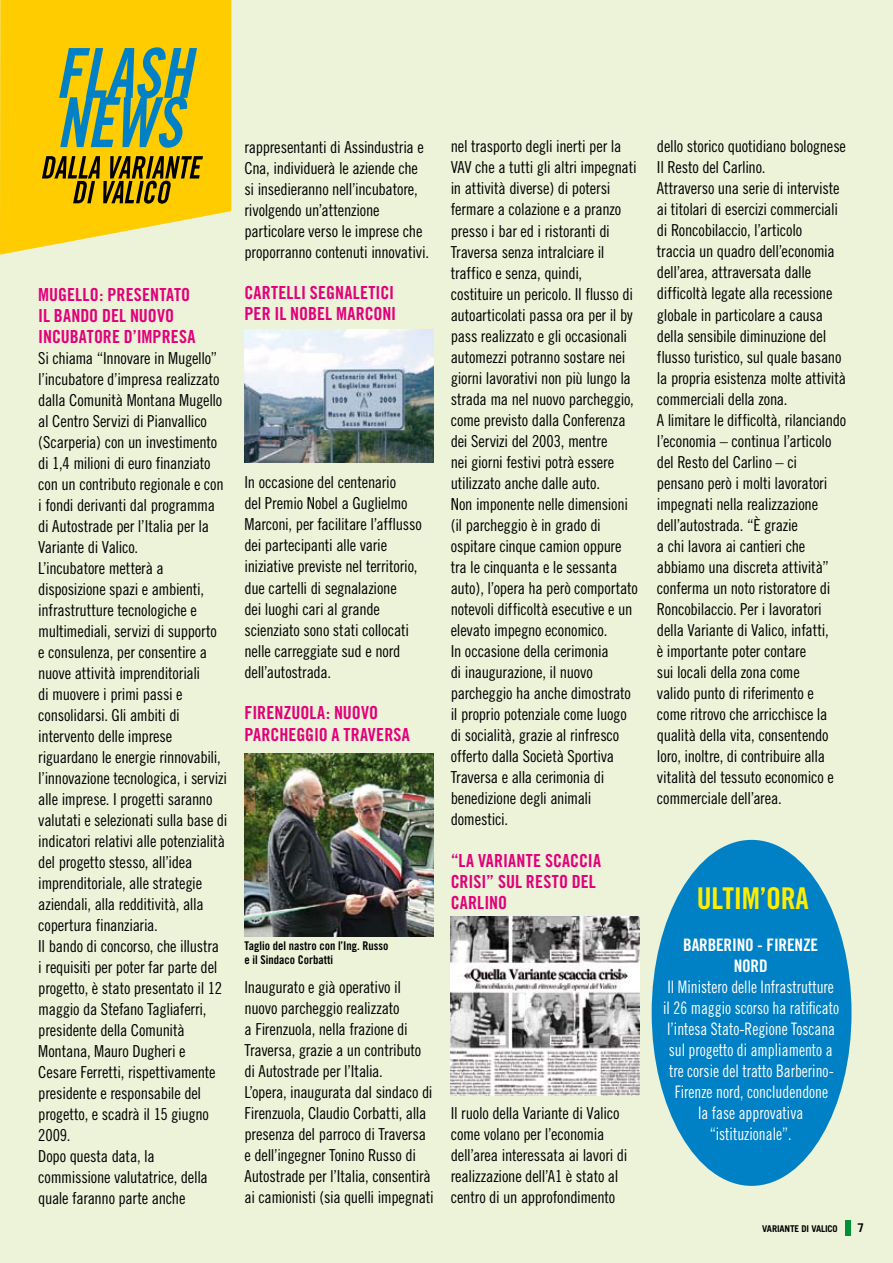
<style>
.page{position:relative;width:893px;height:1263px;background:#ecf3d9}
.page>*{position:absolute;margin:0;border:0;box-sizing:border-box;transform-origin:0 0}
.t1{font:30px "Trade Gothic Bold Cond Twenty";color:#ffed00}
.t2{font:18px/21px "Trade Gothic Bold Cond Twenty";letter-spacing:.005em;color:#e2007a}
.t3{font:17.25px/21px "Trade Gothic Cond Eighteen";color:#fff;text-align:center;scale:.9 1}
.t4{font:17.25px "Trade Gothic Bold Cond Twenty";color:#fff}
.t5{font:16.5px/21px "Trade Gothic Cond Eighteen";letter-spacing:-.015em;color:#000}
.t6{font:12px/13.5px "Trade Gothic Bold Cond Twenty";color:#000}
.t7{font:700 12px "Trade Gothic";color:#000}
.t8{font:700 9.3px "Trade Gothic";letter-spacing:-.015em;color:#000}
</style>
<div class="page">
<div style="left:845px;top:1220px;width:5px;height:16px;background:#009036"></div>
<svg style="left:0;top:0;width:231px;height:255px;background:#fcd11e"></svg>
<svg style="left:42px;top:156px;width:161px;height:48px;background:#a68500"></svg>
<svg style="left:59px;top:47px;width:138px;height:101px;background:#8ba959"></svg>
<div style="left:652px;top:840px;width:199px;height:346px;background:#0081c6;border-radius:50%"></div>
<img style="left:244px;top:329px;width:190px;height:134px">
<img style="left:450px;top:916px;width:189px;height:179px">
<img style="left:244px;top:754px;width:190px;height:182px">
<p class="t2" style="left:38px;top:284px;width:10px">MUGELLO</p>
<p class="t2" style="left:100px;top:284px;width:17px">: PRESENTATO</p>
<p class="t2" style="left:38px;top:305px;width:35px">IL BANDO</p>
<p class="t2" style="left:102px;top:305px;width:38px">DEL NUOVO</p>
<p class="t2" style="left:38px;top:326px;width:9px">INCU</p>
<p class="t2" style="left:70px;top:326px;width:19px">BATORE</p>
<p class="t2" style="left:124px;top:326px;width:22px">D’IMPRESA</p>
<p class="t5" style="left:38px;top:347px;width:191px">Si chiama “Innovare in Mugello” l’incubatore d’impresa realizzato dalla Comunità Montana Mugello al Centro Servizi di Pianvallico (Scarperia) con un investimento di 1,4 milioni di euro finanziato con un contributo regionale e con i fondi derivanti dal programma di Autostrade per l’Italia per la<br>Variante di Valico.<br>L’incubatore metterà a disposizione spazi e ambienti, infrastrutture tecnologiche e multimediali, servizi di supporto e consulenza, per consentire a nuove attività imprenditoriali<br>di muovere i primi passi e consolidarsi. Gli ambiti di intervento delle imprese riguardano le energie rinnovabili, l’innovazione tecnologica, i servizi alle imprese. I progetti saranno valutati e selezionati sulla base di indicatori relativi alle potenzialità del progetto stesso, all’idea imprenditoriale, alle strategie aziendali, alla redditività, alla copertura finanziaria.<br>Il bando di concorso, che illustra<br>i requisiti per poter far parte del progetto, è stato presentato il 12 maggio da Stefano Tagliaferri, presidente della Comunità<br>Montana, Mauro Dugheri e<br>Cesare Ferretti, rispettivamente presidente e responsabile del progetto, e scadrà il 15 giugno<br>2009.<br>Dopo questa data, la commissione valutatrice, della quale faranno parte anche</p>
<p class="t5" style="left:244px;top:136px;width:186px">rappresentanti di Assindustria e Cna, individuerà le aziende che si insedieranno nell’incubatore, rivolgendo un’attenzione particolare verso le imprese che proporranno contenuti innovativi.</p>
<p class="t2" style="left:244px;top:282px;width:9px">CARTELLI</p>
<p class="t2" style="left:244px;top:282px;width:101px;text-indent:65px">SEGNALETICI<br>PER ILNOBELMARCONI</p>
<p class="t5" style="left:244px;top:472px;width:179px">In occasione del centenario<br>del Premio Nobel a Guglielmo<br>Marconi, per facilitare l’afflusso dei partecipanti alle varie iniziative previste nel territorio, due cartelli di segnalazione<br>dei luoghi cari al grande scienziato sono stati collocati nelle carreggiate sud e nord dell’autostrada.</p>
<p class="t2" style="left:244px;top:702px;width:167px">FIRENZUOLA: NUOVO<br>PARCHEGGIO A TRAVERSA</p>
<p class="t6" style="left:244px;top:939px;width:146px">TAGLIO DEL NASTRO CON L’ING. RUSSO<br>E IL SINDACO CORBATTI</p>
<p class="t5" style="left:244px;top:976px;width:191px">Inaugurato e già operativo il nuovo parcheggio realizzato<br>a Firenzuola, nella frazione di Traversa, grazie a un contributo di Autostrade per l’Italia.<br>L’opera, inaugurata dal sindaco di Firenzuola, Claudio Corbatti, alla presenza del parroco di Traversa e dell’ingegner Tonino Russo di Autostrade per l’Italia, consentirà ai camionisti (sia quelli impegnati</p>
<p class="t5" style="left:451px;top:136px;width:189px">nel trasporto degli inerti per la<br>VAV che a tutti gli altri impegnati in attività diverse) di potersi fermare a colazione e a pranzo presso i bar ed i ristoranti di<br>Traversa senza intralciare il traffico e senza, quindi, costituire un pericolo. Il flusso di autoarticolati passa ora per il by pass realizzato e gli occasionali automezzi potranno sostare nei giorni lavorativi non più lungo la strada ma nel nuovo parcheggio, come previsto dalla Conferenza dei Servizi del 2003, mentre<br>nei giorni festivi potrà essere utilizzato anche dalle auto.<br>Non imponente nelle dimensioni (il parcheggio è in grado di ospitare cinque camion oppure tra le cinquanta e le sessanta auto), l’opera ha però comportato notevoli difficoltà esecutive e un elevato impegno economico.<br>In occasione della cerimonia<br>di inaugurazione, il nuovo parcheggio ha anche dimostrato il proprio potenziale come luogo di socialità, grazie al rinfresco offerto dalla Società Sportiva<br>Traversa e alla cerimonia di benedizione degli animali domestici.</p>
<p class="t2" style="left:451px;top:849px;width:152px">“LA VARIANTE SCACCIA<br>CRISI” SUL RESTO DEL<br>CARLINO</p>
<p class="t5" style="left:451px;top:1102px;width:178px">Il ruolo della Variante di Valico come volano per l’economia dell’area interessata ai lavori di realizzazione dell’A1 è stato al centro di un approfondimento</p>
<p class="t5" style="left:657px;top:136px;width:191px">dello storico quotidiano bolognese<br>Il Resto del Carlino.<br>Attraverso una serie di interviste ai titolari di esercizi commerciali di Roncobilaccio, l’articolo<br>traccia un quadro dell’economia dell’area, attraversata dalle difficoltà legate alla recessione globale in particolare a causa della sensibile diminuzione del flusso turistico, sul quale basano la propria esistenza molte attività commerciali della zona.<br>A limitare le difficoltà, rilanciando l’economia – continua l’articolo del Resto del Carlino – ci pensano però i molti lavoratori impegnati nella realizzazione dell’autostrada. “È grazie<br>a chi lavora ai cantieri che abbiamo una discreta attività” conferma un noto ristoratore di<br>Roncobilaccio. Per i lavoratori della Variante di Valico, infatti,<br>è importante poter contare<br>sui locali della zona come<br>valido punto di riferimento e come ritrovo che arricchisce la qualità della vita, consentendo loro, inoltre, di contribuire alla vitalità del tessuto economico e commerciale dell’area.</p>
<h1 class="t1" style="left:697px;top:880px;width:13px">ULTIM</h1>
<h1 class="t1" style="left:760px;top:880px;width:21px">’ORA</h1>
<p class="t4" style="left:683px;top:934px;width:41px">BARBERINO</p>
<p class="t4" style="left:757px;top:934px;width:25px">- FIRENZE</p>
<p class="t4" style="left:734px;top:955px;width:9px">NORD</p>
<p class="t3" style="left:663px;top:976px;width:197px">Il Ministero delle Infrastrutture il 26 maggio scorso ha ratificato l’intesa Stato-Regione Toscana sul progetto di ampliamento a tre corsie del tratto Barberino-<br>Firenze nord, concludendone<br>la fase approvativa “istituzionale”.</p>
<p class="t8" style="left:762px;top:1223px;width:77px">VARIANTE DI VALICO</p>
<p class="t7" style="left:858px;top:1220px;width:8px">7</p>
</div>
